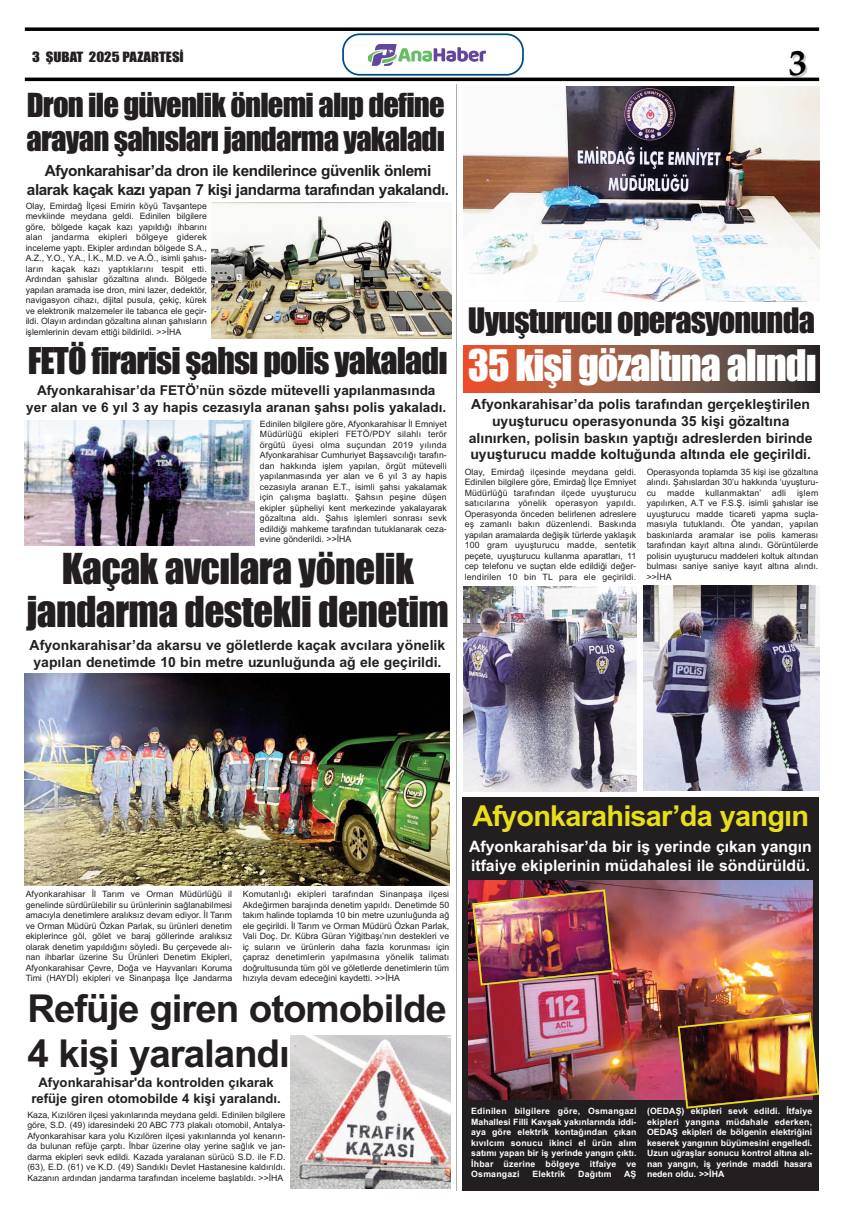
<style>
.page{position:relative;width:844px;height:1216px;background:#fff}
.page>*{position:absolute;margin:0;border:0;box-sizing:border-box;transform-origin:0 0}
.t1{font:40.25px "Impact";letter-spacing:-.025em;color:#fff}
.t2{font:39.38px/42.9px "Impact";letter-spacing:-.015em;color:#231f20;text-align:center}
.t3{font:700 38.5px/44.6px "Arial";letter-spacing:-.03em;color:#231f20}
.t4{font:700 36.57px "Palatino";color:#000}
.t5{font:34.12px "Impact";letter-spacing:-.025em;color:#231f20}
.t6{font:32.38px "Impact";letter-spacing:-.025em;color:#231f20}
.t7{font:30.62px/33.2px "Impact";letter-spacing:-.025em;color:#231f20}
.t8{font:700 28.88px "Arial";letter-spacing:-.03em;color:#e8de1b}
.t9{font:700 15.75px/18.9px "Arial";color:#fff}
.t10{font:700 15.31px/18.4px "Arial";letter-spacing:-.03em;color:#231f20;text-align:center}
.t11{font:700 14px/16.8px "Arial";color:#231f20}
.t12{font:700 13.56px/16.2px "Arial";color:#231f20;text-align:center}
.t13{font:700 13.12px/15.8px "Arial";color:#231f20;text-align:center}
.t14{font:13.12px "Impact";color:#231f20;scale:1.13 1}
.t15{font:8.75px/10.5px "Arial";color:#231f20;text-align:justify}
.t16{font:700 8.75px/10.5px "Arial";color:#fff;text-align:justify}
.t17{font:700 8.75px "Arial";letter-spacing:.02em;color:#fff}
</style>
<div class="page">
<svg style="left:342px;top:33px;width:181px;height:43px"></svg>
<img style="left:369px;top:41px;width:116px;height:26px">
<svg style="left:25px;top:27px;width:794px;height:4px;background:#1f1f1f"></svg>
<hr style="left:25px;top:78px;width:794px;height:3px;background:#000">
<hr style="left:456px;top:84px;width:1px;height:1107px;background:#aeafaf">
<img style="left:212px;top:203px;width:239px;height:135px">
<img style="left:25px;top:420px;width:230px;height:126px">
<img style="left:25px;top:673px;width:424px;height:212px">
<img style="left:290px;top:1035px;width:160px;height:152px">
<img style="left:463px;top:87px;width:356px;height:215px">
<svg style="left:463px;top:345px;width:356px;height:47px;background:#90533f"></svg>
<img style="left:463px;top:586px;width:173px;height:206px">
<img style="left:643px;top:585px;width:176px;height:205px">
<div style="left:462px;top:797px;width:357px;height:394px;background:#231f20"></div>
<img style="left:468px;top:881px;width:344px;height:218px">
<img style="left:471px;top:888px;width:143px;height:98px">
<img style="left:676px;top:1011px;width:144px;height:98px">
<h3 class="t14" style="left:32px;top:50px;width:136px">3 ŞUBAT 2025 PAZARTESİ</h3>
<h3 class="t7" style="left:26px;top:90px;width:420px">Dron ile güvenlik önlemi alıp define arayan şahısları jandarma yakaladı</h3>
<h3 class="t10" style="left:27px;top:162px;width:423px">Afyonkarahisar’da dron ile kendilerince güvenlik önlemi alarak kaçak kazı yapan 7 kişi jandarma tarafından yakalandı.</h3>
<p class="t15" style="left:26px;top:200px;width:183px">Olay, Emirdağ İlçesi Emirin köyü Tavşantepe mevkiinde meydana geldi. Edinilen bilgilere göre, bölgede kaçak kazı yapıldığı ihbarını alan jandarma ekipleri bölgeye giderek inceleme yaptı. Ekipler ardından bölgede S.A., A.Z., Y.O., Y.A., İ.K., M.D. ve A.Ö., isimli şahıs&shy;ların kaçak kazı yaptıklarını tespit etti.<br>Ardından şahıslar gözaltına alındı. Bölgede yapılan aramada ise dron, mini lazer, dedektör, navigasyon cihazı, dijital pusula, çekiç, kürek ve elektronik malzemeler ile tabanca ele geçir&shy;ildi. Olayın ardından gözaltına alınan şahısların işlemlerinin devam ettiği bildirildi. &gt;&gt;İHA</p>
<h3 class="t5" style="left:28px;top:342px;width:421px">FETÖ firarisi şahsı polis yakaladı</h3>
<h3 class="t12" style="left:26px;top:382px;width:421px">Afyonkarahisar’da FETÖ’nün sözde mütevelli yapılanmasında yer alan ve 6 yıl 3 ay hapis cezasıyla aranan şahsı polis yakaladı.</h3>
<p class="t15" style="left:260px;top:418px;width:188px">Edinilen bilgilere göre, Afyonkarahisar İl Emniyet Müdürlüğü ekipleri FETÖ/PDY silahlı terör örgütü üyesi olma suçundan 2019 yılında Afyonkarahisar Cumhuriyet Başsavcılığı tarafın&shy;dan hakkında işlem yapılan, örgüt mütevelli yapılanmasında yer alan ve 6 yıl 3 ay hapis cezasıyla aranan E.T., isimli şahsı yakalamak için çalışma başlattı. Şahsın peşine düşen ekipler şüpheliyi kent merkezinde yakalayarak gözaltına aldı. Şahıs işlemleri sonrası sevk edildiği mahkeme tarafından tutuklanarak ceza&shy;evine gönderildi. &gt;&gt;İHA</p>
<h2 class="t2" style="left:26px;top:549px;width:424px">Kaçak avcılara yönelik jandarma destekli denetim</h2>
<h3 class="t11" style="left:30px;top:637px;width:417px">Afyonkarahisar’da akarsu ve göletlerde kaçak avcılara yönelik yapılan denetimde 10 bin metre uzunluğunda ağ ele geçirildi.</h3>
<h3 class="t4" style="left:788px;top:41px;width:20px">3</h3>
<h3 class="t6" style="left:468px;top:303px;width:348px">Uyuşturucu operasyonunda</h3>
<h1 class="t1" style="left:467px;top:344px;width:350px">35 kişi gözaltına alındı</h1>
<h3 class="t11" style="left:468px;top:396px;width:345px;text-align:center">Afyonkarahisar’da polis tarafından gerçekleştirilen uyuşturucu operasyonunda 35 kişi gözaltına alınırken, polisin baskın yaptığı adreslerden birinde uyuşturucu madde koltuğunda altında ele geçirildi.</h3>
<p class="t15" style="left:464px;top:466px;width:173px">Olay, Emirdağ ilçesinde meydana geldi.<br>Edinilen bilgilere göre, Emirdağ İlçe Emniyet Müdürlüğü tarafından ilçede uyuşturucu satıcılarına yönelik operasyon yapıldı.<br>Operasyonda önceden belirlenen adreslere eş zamanlı bakın düzenlendi. Baskında yapılan aramalarda değişik türlerde yaklaşık 100 gram uyuşturucu madde, sentetik peçete, uyuşturucu kullanma aparatları, 11 cep telefonu ve suçtan elde edildiği değer&shy;lendirilen 10 bin TL para ele geçirildi.</p>
<p class="t15" style="left:646px;top:466px;width:173px">Operasyonda toplamda 35 kişi ise gözaltına alındı. Şahıslardan 30’u hakkında ‘uyuşturu&shy;cu madde kullanmaktan’ adli işlem yapılırken, A.T ve F.S.Ş. isimli şahıslar ise uyuşturucu madde ticareti yapma suçla&shy;masıyla tutuklandı. Öte yandan, yapılan baskınlarda aramalar ise polis kamerası tarafından kayıt altına alındı. Görüntülerde polisin uyuşturucu maddeleri koltuk altından bulması saniye saniye kayıt altına alındı. &gt;&gt;İHA</p>
<p class="t15" style="left:26px;top:888px;width:208px">Afyonkarahisar İl Tarım ve Orman Müdürlüğü il genelinde sürdürülebilir su ürünlerinin sağlanabilmesi amacıyla denetimlere aralıksız devam ediyor. İl Tarım ve Orman Müdürü Özkan Parlak, su ürünleri denetim ekiplerince göl, gölet ve baraj göllerinde aralıksız olarak denetim yapıldığını söyledi. Bu çerçevede alı&shy;nan ihbarlar üzerine Su Ürünleri Denetim Ekipleri, Afyonkarahisar Çevre, Doğa ve Hayvanları Koruma Timi (HAYDİ) ekipleri ve Sinanpaşa İlçe Jandarma</p>
<p class="t15" style="left:243px;top:888px;width:208px">Komutanlığı ekipleri tarafından Sinanpaşa ilçesi Akdeğirmen barajında denetim yapıldı. Denetimde 50 takım halinde toplamda 10 bin metre uzunluğunda ağ ele geçirildi. İl Tarım ve Orman Müdürü Özkan Parlak, Vali Doç. Dr. Kübra Güran Yiğitbaşı’nın destekleri ve iç suların ve ürünlerin daha fazla korunması için çapraz denetimlerin yapılmasına yönelik talimatı doğrultusunda tüm göl ve göletlerde denetimlerin tüm hızıyla devam edeceğini kaydetti. &gt;&gt;İHA</p>
<h3 class="t3" style="left:27px;top:986px;width:421px">Refüje giren otomobilde<br>4 kişi yaralandı</h3>
<h3 class="t13" style="left:31px;top:1074px;width:251px">Afyonkarahisar'da kontrolden çıkarak refüje giren otomobilde 4 kişi yaralandı.</h3>
<p class="t15" style="left:27px;top:1109px;width:259px">Kaza, Kızılören ilçesi yakınlarında meydana geldi. Edinilen bilgilere göre, S.D. (49) idaresindeki 20 ABC 773 plakalı otomobil, Antalya-Afyonkarahisar kara yolu Kızılören ilçesi yakınlarında yol kenarın&shy;da bulunan refüje çarptı. İhbar üzerine olay yerine sağlık ve jan&shy;darma ekipleri sevk edildi. Kazada yaralanan sürücü S.D. ile F.D. (63), E.D. (61) ve K.D. (49) Sandıklı Devlet Hastanesine kaldırıldı.<br>Kazanın ardından jandarma tarafından inceleme başlatıldı. &gt;&gt;İHA</p>
<h3 class="t8" style="left:472px;top:799px;width:338px">Afyonkarahisar’da yangın</h3>
<h3 class="t9" style="left:469px;top:837px;width:344px">Afyonkarahisar’da bir iş yerinde çıkan yangın itfaiye ekiplerinin müdahalesi ile söndürüldü.</h3>
<p class="t16" style="left:471px;top:1106px;width:167px">Edinilen bilgilere göre, Osmangazi Mahallesi Filli Kavşak yakınlarında iddi&shy;aya göre elektrik kontağından çıkan kıvılcım sonucu ikinci el ürün alım satımı yapan bir iş yerinde yangın çıktı.<br>İhbar üzerine bölgeye itfaiye ve Osmangazi</p>
<p class="t17" style="left:532px;top:1169px;width:34px">Elektrik</p>
<p class="t17" style="left:578px;top:1169px;width:35px">Dağıtım</p>
<p class="t16" style="left:624px;top:1169px;width:14px">AŞ</p>
<p class="t16" style="left:646px;top:1106px;width:167px">(OEDAŞ) ekipleri sevk edildi. İtfaiye ekipleri yangına müdahale ederken, OEDAŞ ekipleri de bölgenin elektriğini keserek yangının büyümesini engelledi.<br>Uzun uğraşlar sonucu kontrol altına alı&shy;nan yangın, iş yerinde maddi hasara neden oldu. &gt;&gt;İHA</p>
</div>
